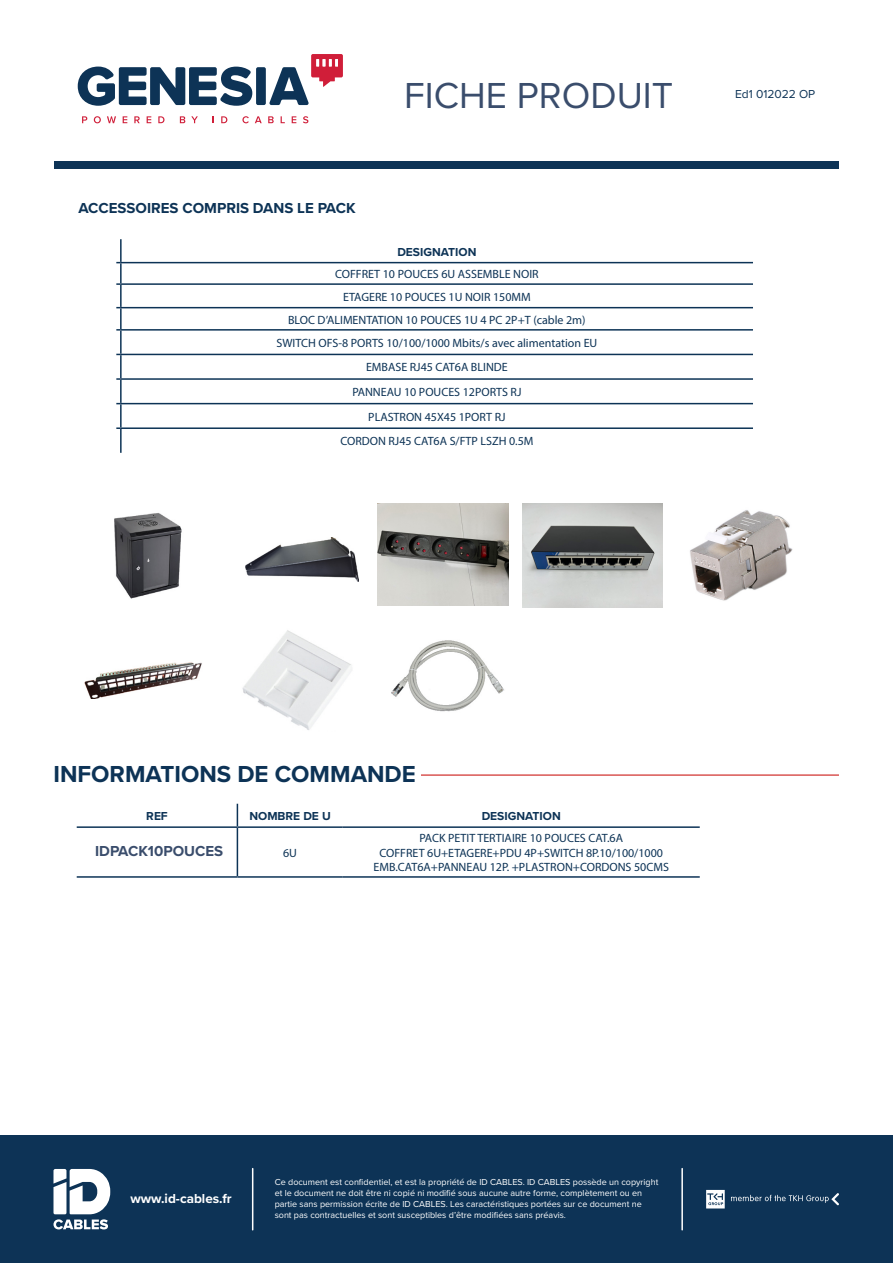
<style>
.page{position:relative;width:893px;height:1263px;background:#fff}
.page>*{position:absolute;margin:0;border:0;box-sizing:border-box;transform-origin:0 0}
.t1{font:37.5px "Proxima Nova";color:#3a4d6c}
.t2{font:700 24px "Proxima Nova";color:#0d3356}
.t3{font:700 15px "Proxima Nova";color:#0d3356}
.t4{font:700 15px "Proxima Nova";color:#3a4d6c}
.t5{font:700 13.5px "Proxima Nova";color:#fff}
.t6{font:12px "Myriad Pro";color:#0d3356}
.t7{font:700 12px "Proxima Nova";color:#0d3356}
.t8{font:12px "Proxima Nova";color:#0d3356}
.t9{font:9px/10.8px "Proxima Nova";color:#fff}
</style>
<div class="page">
<div style="left:0;top:1135px;width:893px;height:128px;background:#0d3356"></div>
<svg style="left:731px;top:1193px;width:108px;height:12px"></svg>
<svg style="left:706px;top:1190px;width:19px;height:18px"></svg>
<hr style="left:252px;top:1168px;width:1px;height:62px;background:#fff">
<hr style="left:681px;top:1168px;width:2px;height:62px;background:#fff">
<div style="left:54px;top:161px;width:785px;height:8px;background:#0d3356"></div>
<svg style="left:53px;top:1169px;width:57px;height:60px"></svg>
<svg style="left:78px;top:67px;width:174px;height:39px"></svg>
<div style="left:256px;top:67px;width:10px;height:38px;background:#0d3356;border-radius:2px"></div>
<svg style="left:82px;top:116px;width:5px;height:7px"></svg>
<svg style="left:94px;top:116px;width:7px;height:7px"></svg>
<svg style="left:107px;top:116px;width:9px;height:7px"></svg>
<svg style="left:123px;top:116px;width:4px;height:7px"></svg>
<svg style="left:134px;top:116px;width:6px;height:7px"></svg>
<svg style="left:147px;top:116px;width:4px;height:7px"></svg>
<svg style="left:158px;top:116px;width:6px;height:7px"></svg>
<svg style="left:180px;top:116px;width:5px;height:7px"></svg>
<svg style="left:191px;top:116px;width:7px;height:7px"></svg>
<svg style="left:221px;top:116px;width:6px;height:7px"></svg>
<svg style="left:242px;top:116px;width:7px;height:7px"></svg>
<svg style="left:255px;top:116px;width:7px;height:7px"></svg>
<svg style="left:268px;top:116px;width:6px;height:7px"></svg>
<svg style="left:292px;top:116px;width:4px;height:7px"></svg>
<svg style="left:303px;top:116px;width:5px;height:7px"></svg>
<svg style="left:258px;top:54px;width:85px;height:52px"></svg>
<hr style="left:77px;top:826px;width:160px;height:2px;background:#0d3356">
<hr style="left:237px;top:826px;width:106px;height:2px;background:#0d3356">
<hr style="left:343px;top:826px;width:357px;height:2px;background:#0d3356">
<hr style="left:77px;top:876px;width:160px;height:2px;background:#0d3356">
<hr style="left:237px;top:876px;width:106px;height:2px;background:#0d3356">
<hr style="left:343px;top:876px;width:357px;height:2px;background:#0d3356">
<svg style="left:237px;top:804px;width:1px;height:22px"></svg>
<hr style="left:237px;top:828px;width:1px;height:48px;background:#0d3356">
<hr style="left:405px;top:774px;width:434px;height:2px;background:#d95653">
<hr style="left:121px;top:262px;width:632px;height:1px;background:#0d3356">
<hr style="left:121px;top:283px;width:632px;height:2px;background:#0d3356">
<hr style="left:121px;top:307px;width:632px;height:1px;background:#0d3356">
<hr style="left:121px;top:329px;width:632px;height:2px;background:#0d3356">
<hr style="left:121px;top:354px;width:632px;height:1px;background:#0d3356">
<hr style="left:121px;top:378px;width:632px;height:2px;background:#0d3356">
<hr style="left:121px;top:403px;width:632px;height:1px;background:#0d3356">
<hr style="left:121px;top:427px;width:632px;height:2px;background:#0d3356">
<hr style="left:120px;top:239px;width:2px;height:23px;background:#0d3356">
<hr style="left:120px;top:263px;width:2px;height:20px;background:#0d3356">
<hr style="left:120px;top:285px;width:2px;height:22px;background:#0d3356">
<hr style="left:120px;top:308px;width:2px;height:21px;background:#0d3356">
<hr style="left:120px;top:331px;width:2px;height:23px;background:#0d3356">
<hr style="left:120px;top:355px;width:2px;height:23px;background:#0d3356">
<hr style="left:120px;top:380px;width:2px;height:23px;background:#0d3356">
<hr style="left:120px;top:404px;width:2px;height:23px;background:#0d3356">
<hr style="left:120px;top:429px;width:2px;height:24px;background:#0d3356">
<div style="left:53px;top:763px;width:368px;height:23px;background:#fff"></div>
<img style="left:114px;top:513px;width:68px;height:86px">
<img style="left:246px;top:538px;width:112px;height:44px">
<img style="left:377px;top:503px;width:131px;height:102px">
<img style="left:522px;top:504px;width:141px;height:103px">
<img style="left:690px;top:510px;width:103px;height:91px">
<img style="left:84px;top:662px;width:118px;height:36px">
<img style="left:242px;top:630px;width:110px;height:100px">
<img style="left:391px;top:640px;width:113px;height:72px">
<p class="t3" style="left:78px;top:197px;width:279px">ACCESSOIRES COMPRIS DANS LE PACK</p>
<h1 class="t1" style="left:404px;top:67px;width:270px">FICHE PRODUIT</h1>
<p class="t8" style="left:735px;top:85px;width:82px">Ed1 012022 OP</p>
<p class="t7" style="left:397px;top:243px;width:81px">DESIGNATION</p>
<p class="t6" style="left:335px;top:267px;width:205px">COFFRET 10 POUCES 6U ASSEMBLE NOIR</p>
<p class="t6" style="left:343px;top:289px;width:189px">ETAGERE 10 POUCES 1U NOIR 150MM</p>
<p class="t6" style="left:288px;top:312px;width:299px">BLOC D’ALIMENTATION 10 POUCES 1U 4 PC 2P+T (cable 2m)</p>
<p class="t6" style="left:276px;top:335px;width:322px">SWITCH OFS-8 PORTS 10/100/1000 Mbits/s avec alimentation EU</p>
<p class="t6" style="left:366px;top:360px;width:143px">EMBASE RJ45 CAT6A BLINDE</p>
<p class="t6" style="left:352px;top:385px;width:171px">PANNEAU 10 POUCES 12PORTS RJ</p>
<p class="t6" style="left:368px;top:409px;width:139px">PLASTRON 45X45 1PORT RJ</p>
<p class="t6" style="left:340px;top:434px;width:195px">CORDON RJ45 CAT6A S/FTP LSZH 0.5M</p>
<p class="t2" style="left:53px;top:756px;width:364px">INFORMATIONS DE COMMANDE</p>
<p class="t7" style="left:146px;top:807px;width:23px">REF</p>
<p class="t7" style="left:249px;top:807px;width:83px">NOMBRE DE U</p>
<p class="t7" style="left:482px;top:807px;width:81px">DESIGNATION</p>
<p class="t4" style="left:95px;top:839px;width:129px">IDPACK10POUCES</p>
<p class="t6" style="left:283px;top:845px;width:15px">6U</p>
<p class="t6" style="left:419px;top:831px;width:205px">PACK PETIT TERTIAIRE 10 POUCES CAT.6A</p>
<p class="t6" style="left:379px;top:845px;width:285px">COFFRET 6U+ETAGERE+PDU 4P+SWITCH 8P.10/100/1000</p>
<p class="t6" style="left:374px;top:859px;width:297px">EMB.CAT6A+PANNEAU 12P. +PLASTRON+CORDONS 50CMS</p>
<p class="t5" style="left:131px;top:1188px;width:103px">www.id-cables.fr</p>
<p class="t9" style="left:275px;top:1176px;width:385px">Ce document est confidentiel, et est la propriété de ID CABLES. ID CABLES possède un copyright et le document ne doit être ni copié ni modifié sous aucune autre forme, complètement ou en partie sans permission écrite de ID CABLES. Les caractéristiques portées sur ce document ne sont pas contractuelles et sont susceptibles d’être modifiées sans préavis.</p>
</div>
